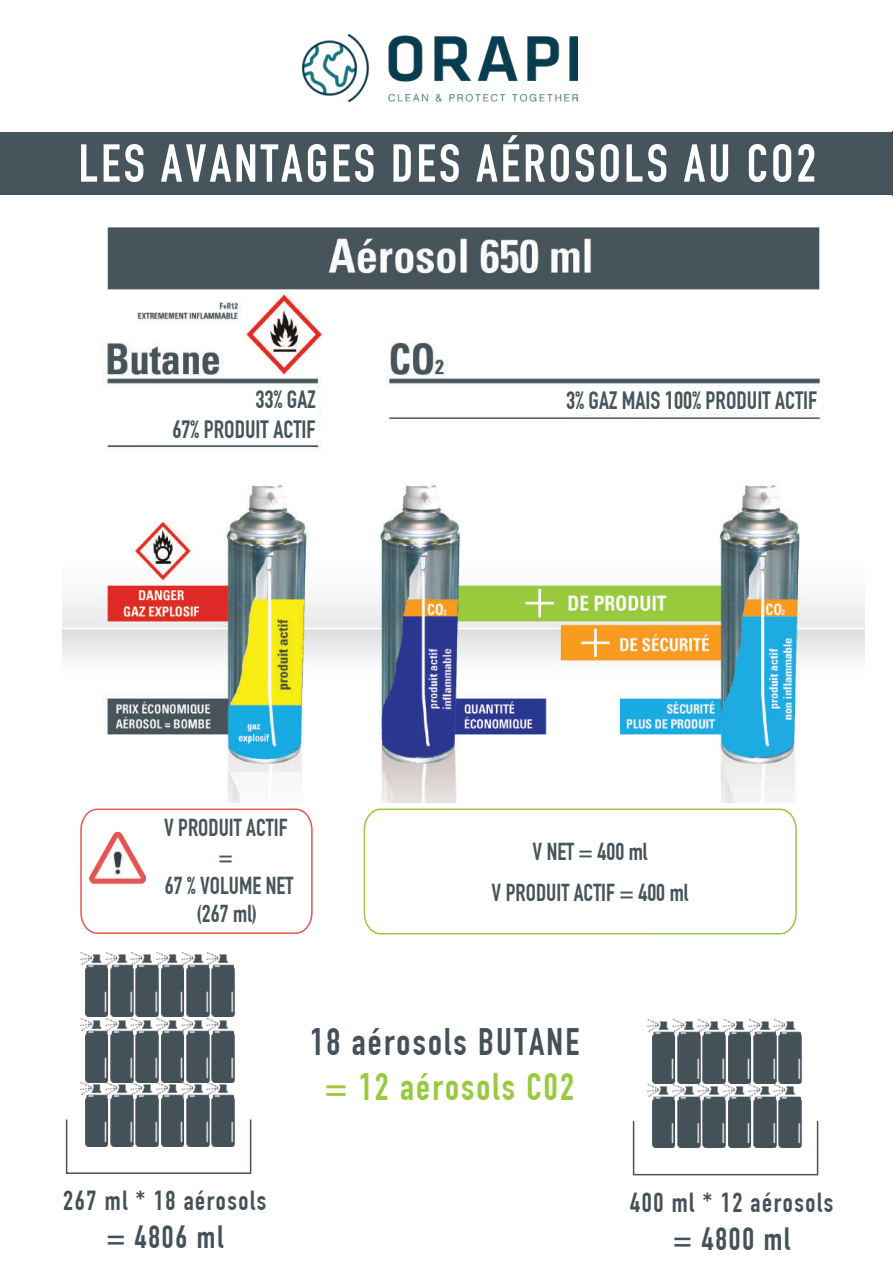
<style>
.page{position:relative;width:893px;height:1263px;background:#fff}
.page>*{position:absolute;margin:0;border:0;box-sizing:border-box;transform-origin:0 0}
.t1{font:52.5px "DIN Engschrift LT";letter-spacing:.06em;color:#fff}
.t2{font:37.5px "DIN Engschrift LT";letter-spacing:.06em;color:#455158}
.t3{font:37.5px "DIN Engschrift LT";letter-spacing:.06em;color:#99ca3d}
.t4{font:31.5px "DIN Engschrift LT";letter-spacing:.06em;color:#455158}
.t5{font:27px "DIN Engschrift LT";letter-spacing:.06em;color:#455158}
.t6{font:24.6px/29.4px "DIN Engschrift LT";color:#46545b;text-align:right}
.t7{font:24px/28.8px "DIN Engschrift LT";color:#46545b;text-align:center}
</style>
<div class="page">
<img style="left:62px;top:227px;width:802px;height:575px">
<div style="left:558px;top:387px;width:263px;height:27px;background:#fff"></div>
<div style="left:141px;top:390px;width:176px;height:50px;background:#fff"></div>
<div style="left:516px;top:592px;width:47px;height:25px;background:#99ca3d"></div>
<div style="left:574px;top:627px;width:45px;height:31px;background:#f89b1f"></div>
<svg style="left:80px;top:808px;width:233px;height:126px"></svg>
<img style="left:90px;top:830px;width:55px;height:55px">
<svg style="left:363px;top:808px;width:434px;height:127px"></svg>
<img style="left:302px;top:34px;width:276px;height:68px">
<div style="left:0;top:132px;width:893px;height:63px;background:#46545b"></div>
<img style="left:126px;top:952px;width:12px;height:64px">
<img style="left:138px;top:952px;width:26px;height:64px">
<img style="left:164px;top:952px;width:25px;height:64px">
<img style="left:189px;top:952px;width:46px;height:64px">
<img style="left:80px;top:952px;width:46px;height:64px">
<img style="left:126px;top:1018px;width:12px;height:128px">
<img style="left:138px;top:1018px;width:26px;height:128px">
<img style="left:164px;top:1018px;width:25px;height:128px">
<img style="left:189px;top:1018px;width:63px;height:128px">
<img style="left:65px;top:1018px;width:61px;height:128px">
<div style="left:66px;top:1119px;width:185px;height:55px;border:2px solid #46545b"></div>
<img style="left:693px;top:1020px;width:12px;height:128px">
<img style="left:705px;top:1020px;width:26px;height:128px">
<img style="left:731px;top:1020px;width:25px;height:128px">
<img style="left:756px;top:1020px;width:63px;height:128px">
<img style="left:632px;top:1020px;width:61px;height:128px">
<div style="left:633px;top:1120px;width:185px;height:55px;border:2px solid #46545b"></div>
<hr style="left:892px;top:132px;width:1px;height:64px;background:#455158">
<svg style="left:525px;top:588px;width:29px;height:4px"></svg>
<h1 class="t1" style="left:79px;top:132px;width:739px">LES AVANTAGES DES AÉROSOLS AU CO2</h1>
<p class="t6" style="left:172px;top:385px;width:145px">33% GAZ<br>67% PRODUIT ACTIF</p>
<p class="t6" style="left:566px;top:386px;width:253px">3% GAZ MAIS 100% PRODUIT ACTIF</p>
<p class="t7" style="left:164px;top:813px;width:131px">V PRODUIT ACTIF =<br>67 % VOLUME NET (267 ml)</p>
<p class="t7" style="left:492px;top:831px;width:198px;line-height:40.8px">V NET = 400 ml<br>V PRODUIT ACTIF = 400 ml</p>
<p class="t5" style="left:63px;top:1185px;width:205px">267 ml * 18 aérosols</p>
<h3 class="t4" style="left:106px;top:1218px;width:118px">= 4806 ml</h3>
<h2 class="t2" style="left:310px;top:1020px;width:270px">18 aérosols BUTANE</h2>
<h2 class="t3" style="left:325px;top:1065px;width:251px">= 12 aérosols C02</h2>
<p class="t5" style="left:630px;top:1186px;width:205px">400 ml * 12 aérosols</p>
<h3 class="t4" style="left:673px;top:1220px;width:118px">= 4800 ml</h3>
</div>
